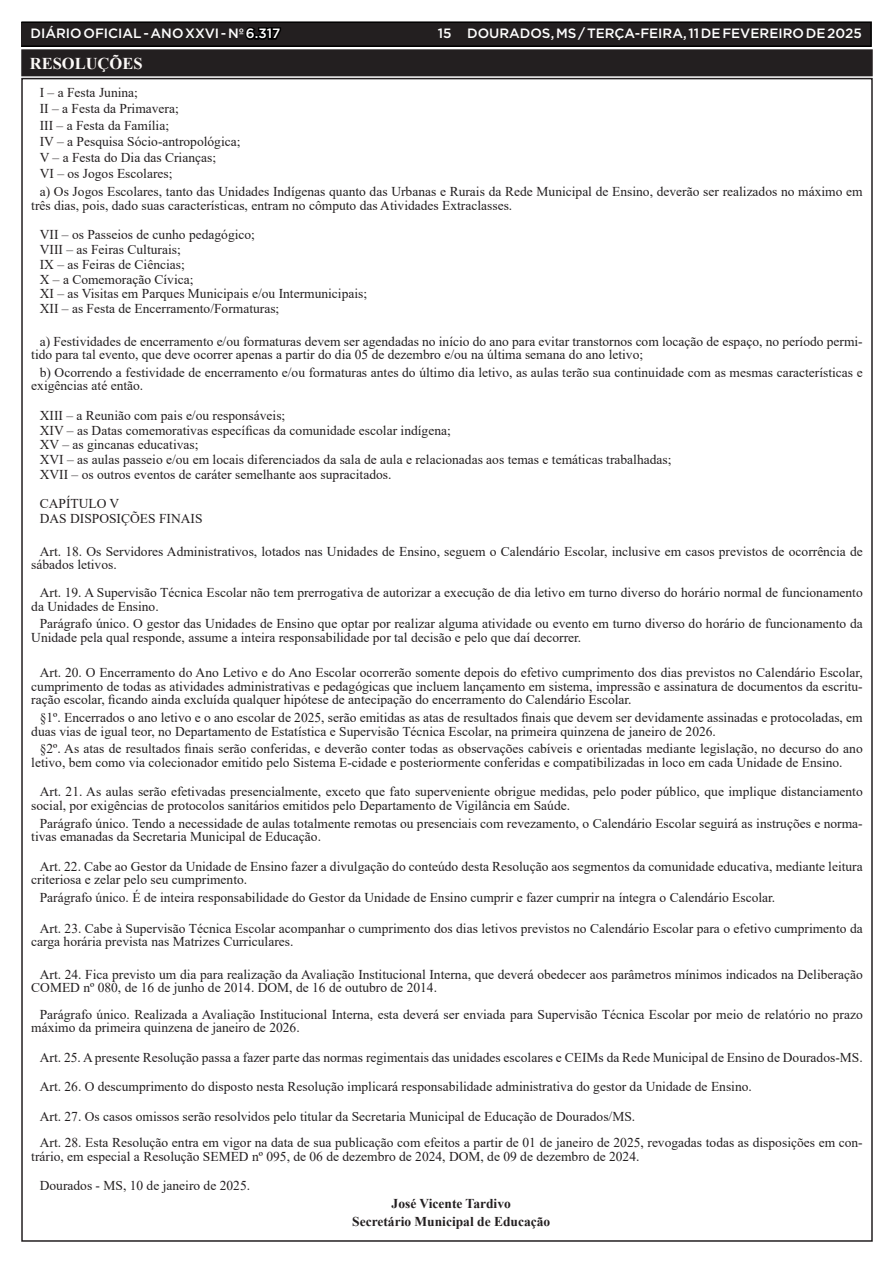
<style>
.page{position:relative;width:893px;height:1263px;background:#fff}
.page>*{position:absolute;margin:0;border:0;box-sizing:border-box;transform-origin:0 0}
.TEXTO{font:700 16.5px "Times New Roman";color:#fdfaf8}
.TEXTO-2{font:13.5px/13.5px "Times New Roman";color:#231f20}
.t1{font:500 13.5px "Gotham";color:#fff}
.TEXTO-3{font:700 13.5px "Times New Roman";color:#231f20}
.s1{color:#000}
</style>
<div class="page">
<div style="left:21px;top:22px;width:850px;height:24px;background:#231f20"></div>
<div style="left:21px;top:21px;width:851px;height:26px;border:2px solid #000"></div>
<div style="left:23px;top:51px;width:848px;height:23px;background:#231f20"></div>
<div style="left:21px;top:49px;width:852px;height:27px;border:4px solid #231f20"></div>
<p class="t1" style="left:31px;top:25px;width:251px">DIÁRIO OFICIAL - ANO XXVI - Nº <span class="s1">6.317</span></p>
<p class="t1" style="left:438px;top:25px;width:426px">15 DOURADOS, MS / TERÇA-FEIRA, 11 DE FEVEREIRO DE 2025</p>
<p class="TEXTO" style="left:30px;top:52px;width:114px">RESOLUÇÕES</p>
<p class="TEXTO-2" style="left:40px;top:86px;width:100px">I – a Festa Junina;</p>
<p class="TEXTO-2" style="left:40px;top:102px;width:141px">II – a Festa da Primavera;</p>
<p class="TEXTO-2" style="left:40px;top:118px;width:131px">III – a Festa da Família;</p>
<p class="TEXTO-2" style="left:40px;top:134px;width:202px">IV – a Pesquisa Sócio-antropológica;</p>
<p class="TEXTO-2" style="left:40px;top:151px;width:178px">V – a Festa do Dia das Crianças;</p>
<p class="TEXTO-2" style="left:40px;top:167px;width:134px">VI – os Jogos Escolares;</p>
<p class="TEXTO-2" style="left:31px;top:185px;width:833px;text-indent:9px">a) Os Jogos Escolares, tanto das Unidades Indígenas quanto das Urbanas e Rurais da Rede Municipal de Ensino, deverão ser realizados no máximo em três dias, pois, dado suas características, entram no cômputo das Atividades Extraclasses.</p>
<p class="TEXTO-2" style="left:40px;top:228px;width:217px">VII – os Passeios de cunho pedagógico;</p>
<p class="TEXTO-2" style="left:40px;top:242px;width:142px">VIII – as Feiras Culturais;</p>
<p class="TEXTO-2" style="left:40px;top:257px;width:147px">IX – as Feiras de Ciências;</p>
<p class="TEXTO-2" style="left:40px;top:272px;width:155px">X – a Comemoração Cívica;</p>
<p class="TEXTO-2" style="left:40px;top:287px;width:329px">XI – as Visitas em Parques Municipais e/ou Intermunicipais;</p>
<p class="TEXTO-2" style="left:40px;top:301px;width:241px">XII – as Festa de Encerramento/Formaturas;</p>
<p class="TEXTO-2" style="left:31px;top:334px;width:833px;text-indent:9px">a) Festividades de encerramento e/ou formaturas devem ser agendadas no início do ano para evitar transtornos com locação de espaço, no período permi&shy;tido para tal evento, que deve ocorrer apenas a partir do dia 05 de dezembro e/ou na última semana do ano letivo;</p>
<p class="TEXTO-2" style="left:31px;top:365px;width:833px;text-indent:9px">b) Ocorrendo a festividade de encerramento e/ou formaturas antes do último dia letivo, as aulas terão sua continuidade com as mesmas características e exigências até então.</p>
<p class="TEXTO-2" style="left:40px;top:408px;width:247px">XIII – a Reunião com pais e/ou responsáveis;</p>
<p class="TEXTO-2" style="left:40px;top:423px;width:413px">XIV – as Datas comemorativas específicas da comunidade escolar indígena;</p>
<p class="TEXTO-2" style="left:40px;top:438px;width:160px">XV – as gincanas educativas;</p>
<p class="TEXTO-2" style="left:40px;top:452px;width:633px">XVI – as aulas passeio e/ou em locais diferenciados da sala de aula e relacionadas aos temas e temáticas trabalhadas;</p>
<p class="TEXTO-2" style="left:40px;top:467px;width:353px">XVII – os outros eventos de caráter semelhante aos supracitados.</p>
<p class="TEXTO-2" style="left:40px;top:497px;width:81px">CAPÍTULO V</p>
<p class="TEXTO-2" style="left:40px;top:511px;width:164px">DAS DISPOSIÇÕES FINAIS</p>
<p class="TEXTO-2" style="left:31px;top:544px;width:833px;text-indent:9px">Art. 18. Os Servidores Administrativos, lotados nas Unidades de Ensino, seguem o Calendário Escolar, inclusive em casos previstos de ocorrência de sábados letivos.</p>
<p class="TEXTO-2" style="left:31px;top:585px;width:833px;text-indent:9px">Art. 19. A Supervisão Técnica Escolar não tem prerrogativa de autorizar a execução de dia letivo em turno diverso do horário normal de funcionamento da Unidades de Ensino.</p>
<p class="TEXTO-2" style="left:31px;top:617px;width:833px;text-indent:9px">Parágrafo único. O gestor das Unidades de Ensino que optar por realizar alguma atividade ou evento em turno diverso do horário de funcionamento da<br>Unidade pela qual responde, assume a inteira responsabilidade por tal decisão e pelo que daí decorrer.</p>
<p class="TEXTO-2" style="left:31px;top:666px;width:833px;text-align:justify;text-indent:9px">Art. 20. O Encerramento do Ano Letivo e do Ano Escolar ocorrerão somente depois do efetivo cumprimento dos dias previstos no Calendário Escolar, cumprimento de todas as atividades administrativas e pedagógicas que incluem lançamento em sistema, impressão e assinatura de documentos da escritu&shy;ração escolar, ficando ainda excluída qualquer hipótese de antecipação do encerramento do Calendário Escolar.</p>
<p class="TEXTO-2" style="left:31px;top:710px;width:833px;text-indent:9px">§1º. Encerrados o ano letivo e o ano escolar de 2025, serão emitidas as atas de resultados finais que devem ser devidamente assinadas e protocoladas, em duas vias de igual teor, no Departamento de Estatística e Supervisão Técnica Escolar, na primeira quinzena de janeiro de 2026.</p>
<p class="TEXTO-2" style="left:31px;top:742px;width:833px;text-indent:9px">§2º. As atas de resultados finais serão conferidas, e deverão conter todas as observações cabíveis e orientadas mediante legislação, no decurso do ano letivo, bem como via colecionador emitido pelo Sistema E-cidade e posteriormente conferidas e compatibilizadas in loco em cada Unidade de Ensino.</p>
<p class="TEXTO-2" style="left:31px;top:785px;width:833px;text-indent:9px">Art. 21. As aulas serão efetivadas presencialmente, exceto que fato superveniente obrigue medidas, pelo poder público, que implique distanciamento social, por exigências de protocolos sanitários emitidos pelo Departamento de Vigilância em Saúde.</p>
<p class="TEXTO-2" style="left:31px;top:816px;width:833px;text-indent:9px">Parágrafo único. Tendo a necessidade de aulas totalmente remotas ou presenciais com revezamento, o Calendário Escolar seguirá as instruções e norma&shy;tivas emanadas da Secretaria Municipal de Educação.</p>
<p class="TEXTO-2" style="left:31px;top:859px;width:833px;text-indent:9px">Art. 22. Cabe ao Gestor da Unidade de Ensino fazer a divulgação do conteúdo desta Resolução aos segmentos da comunidade educativa, mediante leitura criteriosa e zelar pelo seu cumprimento.</p>
<p class="TEXTO-2" style="left:40px;top:890px;width:737px">Parágrafo único. É de inteira responsabilidade do Gestor da Unidade de Ensino cumprir e fazer cumprir na íntegra o Calendário Escolar.</p>
<p class="TEXTO-2" style="left:31px;top:921px;width:833px;text-indent:9px">Art. 23. Cabe à Supervisão Técnica Escolar acompanhar o cumprimento dos dias letivos previstos no Calendário Escolar para o efetivo cumprimento da carga horária prevista nas Matrizes Curriculares.</p>
<p class="TEXTO-2" style="left:31px;top:967px;width:833px;text-indent:9px">Art. 24. Fica previsto um dia para realização da Avaliação Institucional Interna, que deverá obedecer aos parâmetros mínimos indicados na Deliberação<br>COMED nº 080, de 16 de junho de 2014. DOM, de 16 de outubro de 2014.</p>
<p class="TEXTO-2" style="left:31px;top:1007px;width:833px;text-indent:9px">Parágrafo único. Realizada a Avaliação Institucional Interna, esta deverá ser enviada para Supervisão Técnica Escolar por meio de relatório no prazo máximo da primeira quinzena de janeiro de 2026.</p>
<p class="TEXTO-2" style="left:40px;top:1050px;width:824px">Art. 25. A presente Resolução passa a fazer parte das normas regimentais das unidades escolares e CEIMs da Rede Municipal de Ensino de Dourados-MS.</p>
<p class="TEXTO-2" style="left:40px;top:1080px;width:714px">Art. 26. O descumprimento do disposto nesta Resolução implicará responsabilidade administrativa do gestor da Unidade de Ensino.</p>
<p class="TEXTO-2" style="left:40px;top:1109px;width:597px">Art. 27. Os casos omissos serão resolvidos pelo titular da Secretaria Municipal de Educação de Dourados/MS.</p>
<p class="TEXTO-2" style="left:31px;top:1136px;width:833px;text-indent:9px">Art. 28. Esta Resolução entra em vigor na data de sua publicação com efeitos a partir de 01 de janeiro de 2025, revogadas todas as disposições em con&shy;trário, em especial a Resolução SEMED nº 095, de 06 de dezembro de 2024, DOM, de 09 de dezembro de 2024.</p>
<p class="TEXTO-2" style="left:40px;top:1179px;width:212px">Dourados - MS, 10 de janeiro de 2025.</p>
<p class="TEXTO-3" style="left:392px;top:1194px;width:121px">José Vicente Tardivo</p>
<p class="TEXTO-3" style="left:352px;top:1212px;width:200px">Secretário Municipal de Educação</p>
</div>
